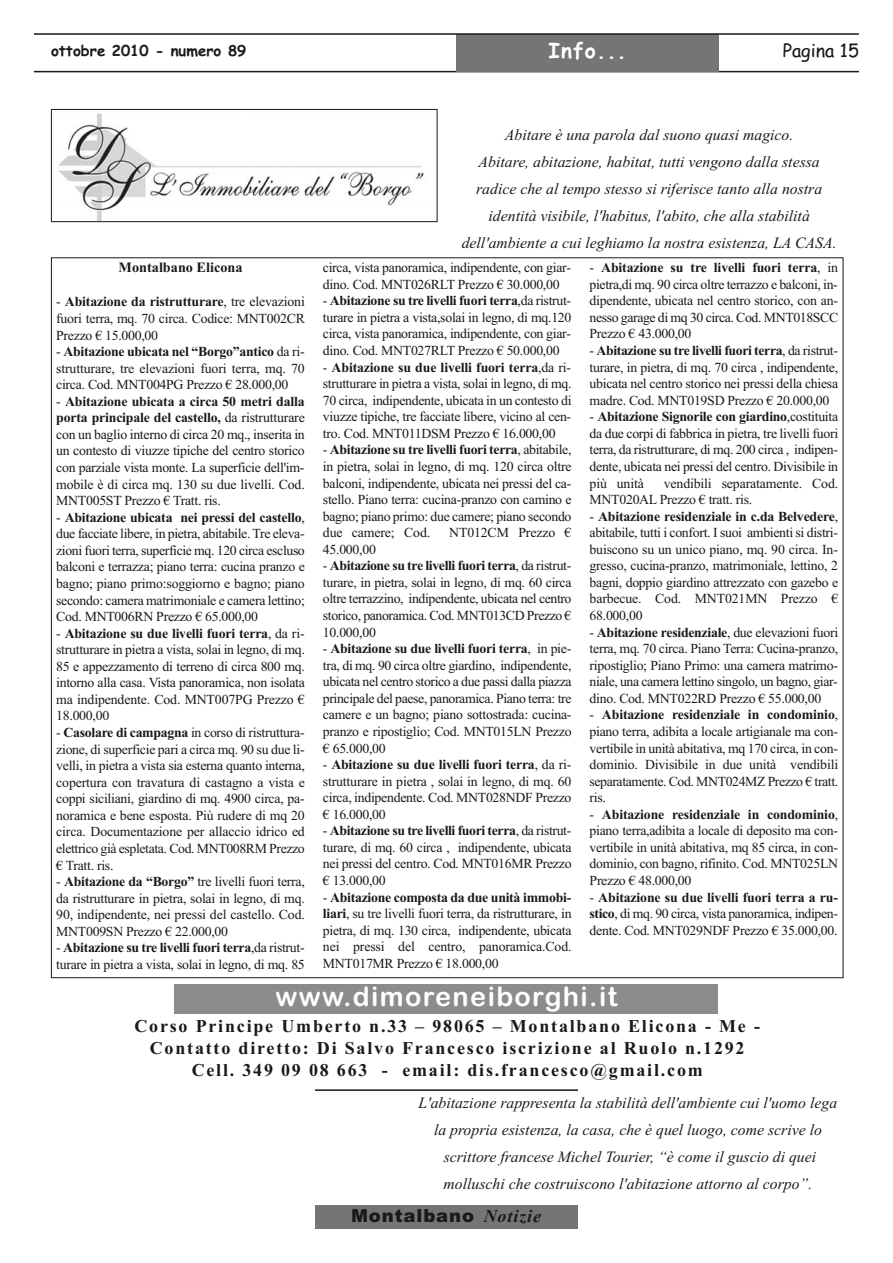
<style>
.page{position:relative;width:893px;height:1263px;background:#fff}
.page>*{position:absolute;margin:0;border:0;box-sizing:border-box;transform-origin:0 0}
.t1{font:27px "Arial Rounded MT Bold";letter-spacing:.05em;color:#fff}
.t2{font:700 21px "Comic Sans MS";color:#fff}
.t3{font:700 18px/22px "Times New Roman";letter-spacing:.1em;color:#191919;text-align:center}
.t4{font:900 18px "Arial";letter-spacing:.05em;color:#191919}
.t5{font:18px "Comic Sans MS";color:#191919}
.t6{font:italic 15.75px/27px "Times New Roman";color:#191919;text-align:center}
.t7{font:700 15px "Comic Sans MS";color:#191919}
.t8{font:700 14.25px "Times New Roman";color:#191919}
.t9{font:13.8px/16.5px "Times New Roman";letter-spacing:-.02em;color:#191919;text-align:justify}
.s1{font-weight:700}
.s2{font-family:"Times New Roman";font-weight:700;font-style:italic}
</style>
<div class="page">
<hr style="left:34px;top:71px;width:825px;height:1px;background:#191919">
<div style="left:456px;top:34px;width:262px;height:38px;background:#757575"></div>
<hr style="left:34px;top:33px;width:825px;height:2px;background:#191919">
<div style="left:315px;top:1206px;width:262px;height:23px;background:#757575"></div>
<img style="left:58px;top:113px;width:366px;height:107px">
<div style="left:51px;top:109px;width:386px;height:113px;border:1px solid #191919"></div>
<div style="left:174px;top:984px;width:544px;height:30px;background:#8c8c8c"></div>
<hr style="left:315px;top:1089px;width:263px;height:2px;background:#191919">
<p class="t7" style="left:51px;top:42px;width:197px">ottobre 2010 - numero 89</p>
<h2 class="t2" style="left:548px;top:39px;width:79px">Info...</h2>
<h3 class="t5" style="left:783px;top:40px;width:78px">Pagina 15</h3>
<p class="t8" style="left:119px;top:259px;width:125px">Montalbano Elicona</p>
<p class="t9" style="left:56px;top:293px;width:250px">- <span class="s1">Abitazione da ristrutturare</span>, tre elevazioni fuori terra, mq. 70 circa. Codice: MNT002CR Prezzo € 15.000,00</p>
<p class="t9" style="left:56px;top:343px;width:250px">- <span class="s1">Abitazione ubicata nel “Borgo”antico</span> da ri&shy;strutturare, tre elevazioni fuori terra, mq. 70 circa. Cod. MNT004PG Prezzo € 28.000,00</p>
<p class="t9" style="left:56px;top:393px;width:250px">- <span class="s1">Abitazione ubicata a circa 50 metri dalla porta principale del castello,</span> da ristrutturare con un baglio interno di circa 20 mq., inserita in un contesto di viuzze tipiche del centro storico con parziale vista monte. La superficie dell'im&shy;mobile è di circa mq. 130 su due livelli. Cod.<br>MNT005ST Prezzo € Tratt. ris.</p>
<p class="t9" style="left:56px;top:509px;width:250px">- <span class="s1">Abitazione ubicata nei pressi del castello</span>, due facciate libere, in pietra, abitabile. Tre eleva&shy;zioni fuori terra, superficie mq. 120 circa escluso balconi e terrazza; piano terra: cucina pranzo e bagno; piano primo:soggiorno e bagno; piano secondo: camera matrimoniale e camera lettino; Cod. MNT006RN Prezzo € 65.000,00</p>
<p class="t9" style="left:56px;top:625px;width:250px">- <span class="s1">Abitazione su due livelli fuori terra</span>, da ri&shy;strutturare in pietra a vista, solai in legno, di mq.<br>85 e appezzamento di terreno di circa 800 mq. intorno alla casa. Vista panoramica, non isolata ma indipendente. Cod. MNT007PG Prezzo € 18.000,00</p>
<p class="t9" style="left:56px;top:724px;width:250px">- <span class="s1">Casolare di campagna</span> in corso di ristruttura&shy;zione, di superficie pari a circa mq. 90 su due li&shy;velli, in pietra a vista sia esterna quanto interna, copertura con travatura di castagno a vista e coppi siciliani, giardino di mq. 4900 circa, pa&shy;noramica e bene esposta. Più rudere di mq 20 circa. Documentazione per allaccio idrico ed elettrico già espletata. Cod. MNT008RM Prezzo € Tratt. ris.</p>
<p class="t9" style="left:56px;top:873px;width:250px">- <span class="s1">Abitazione da “Borgo”</span> tre livelli fuori terra, da ristrutturare in pietra, solai in legno, di mq.<br>90, indipendente, nei pressi del castello. Cod.<br>MNT009SN Prezzo € 22.000,00</p>
<p class="t9" style="left:56px;top:939px;width:250px">- <span class="s1">Abitazione su tre livelli fuori terra</span>,da ristrut&shy;turare in pietra a vista, solai in legno, di mq. 85</p>
<p class="t6" style="left:462px;top:121px;width:376px">Abitare è una parola dal suono quasi magico.<br>Abitare, abitazione, habitat, tutti vengono dalla stessa radice che al tempo stesso si riferisce tanto alla nostra identità visibile, l'habitus, l'abito, che alla stabilità dell'ambiente a cui leghiamo la nostra esistenza, LA CASA.</p>
<p class="t9" style="left:323px;top:259px;width:250px">circa, vista panoramica, indipendente, con giar&shy;dino. Cod. MNT026RLT Prezzo € 30.000,00</p>
<p class="t9" style="left:323px;top:292px;width:250px">- <span class="s1">Abitazione su tre livelli fuori terra</span>,da ristrut&shy;turare in pietra a vista,solai in legno, di mq.120 circa, vista panoramica, indipendente, con giar&shy;dino. Cod. MNT027RLT Prezzo € 50.000,00</p>
<p class="t9" style="left:323px;top:359px;width:250px">- <span class="s1">Abitazione su due livelli fuori terra</span>,da ri&shy;strutturare in pietra a vista, solai in legno, di mq.<br>70 circa, indipendente, ubicata in un contesto di viuzze tipiche, tre facciate libere, vicino al cen&shy;tro. Cod. MNT011DSM Prezzo € 16.000,00</p>
<p class="t9" style="left:323px;top:441px;width:250px">- <span class="s1">Abitazione su tre livelli fuori terra</span>, abitabile, in pietra, solai in legno, di mq. 120 circa oltre balconi, indipendente, ubicata nei pressi del ca&shy;stello. Piano terra: cucina-pranzo con camino e bagno; piano primo: due camere; piano secondo due camere; Cod.</p>
<p class="t9" style="left:449px;top:524px;width:124px">NT012CM Prezzo €</p>
<p class="t9" style="left:323px;top:541px;width:54px">45.000,00</p>
<p class="t9" style="left:323px;top:557px;width:250px">- <span class="s1">Abitazione su tre livelli fuori terra</span>, da ristrut&shy;turare, in pietra, solai in legno, di mq. 60 circa oltre terrazzino, indipendente, ubicata nel centro storico, panoramica. Cod. MNT013CD Prezzo € 10.000,00</p>
<p class="t9" style="left:323px;top:640px;width:250px">- <span class="s1">Abitazione su due livelli fuori terra</span>, in pie&shy;tra, di mq. 90 circa oltre giardino, indipendente, ubicata nel centro storico a due passi dalla piazza principale del paese, panoramica. Piano terra: tre camere e un bagno; piano sottostrada: cucina&shy;pranzo e ripostiglio; Cod. MNT015LN Prezzo € 65.000,00</p>
<p class="t9" style="left:323px;top:756px;width:250px">- <span class="s1">Abitazione su due livelli fuori terra</span>, da ri&shy;strutturare in pietra , solai in legno, di mq. 60 circa, indipendente. Cod. MNT028NDF Prezzo € 16.000,00</p>
<p class="t9" style="left:323px;top:822px;width:250px">- <span class="s1">Abitazione su tre livelli fuori terra</span>, da ristrut&shy;turare, di mq. 60 circa , indipendente, ubicata nei pressi del centro. Cod. MNT016MR Prezzo € 13.000,00</p>
<p class="t9" style="left:323px;top:888px;width:250px">- <span class="s1">Abitazione composta da due unità immobi&shy;liari</span>, su tre livelli fuori terra, da ristrutturare, in pietra, di mq. 130 circa, indipendente, ubicata nei pressi del centro, panoramica.Cod.<br>MNT017MR Prezzo € 18.000,00</p>
<p class="t9" style="left:590px;top:259px;width:250px">- <span class="s1">Abitazione su tre livelli fuori terra</span>, in pietra,di mq. 90 circa oltre terrazzo e balconi, in&shy;dipendente, ubicata nel centro storico, con an&shy;nesso garage di mq 30 circa. Cod. MNT018SCC Prezzo € 43.000,00</p>
<p class="t9" style="left:590px;top:342px;width:250px">- <span class="s1">Abitazione su tre livelli fuori terra</span>, da ristrut&shy;turare, in pietra, di mq. 70 circa , indipendente, ubicata nel centro storico nei pressi della chiesa madre. Cod. MNT019SD Prezzo € 20.000,00</p>
<p class="t9" style="left:590px;top:408px;width:250px">- <span class="s1">Abitazione Signorile con giardino</span>,costituita da due corpi di fabbrica in pietra, tre livelli fuori terra, da ristrutturare, di mq. 200 circa , indipen&shy;dente, ubicata nei pressi del centro. Divisibile in più unità</p>
<p class="t9" style="left:590px;top:474px;width:250px;text-indent:74px">vendibili separatamente. Cod.<br>MNT020AL Prezzo € tratt. ris.</p>
<p class="t9" style="left:590px;top:508px;width:250px">- <span class="s1">Abitazione residenziale in c.da Belvedere</span>, abitabile, tutti i confort. I suoi ambienti si distri&shy;buiscono su un unico piano, mq. 90 circa. In&shy;gresso, cucina-pranzo, matrimoniale, lettino, 2 bagni, doppio giardino attrezzato con gazebo e barbecue. Cod. MNT021MN Prezzo € 68.000,00</p>
<p class="t9" style="left:590px;top:624px;width:250px">- <span class="s1">Abitazione residenziale</span>, due elevazioni fuori terra, mq. 70 circa. Piano Terra: Cucina-pranzo, ripostiglio; Piano Primo: una camera matrimo&shy;niale, una camera lettino singolo, un bagno, giar&shy;dino. Cod. MNT022RD Prezzo € 55.000,00</p>
<p class="t9" style="left:590px;top:706px;width:250px">- <span class="s1">Abitazione residenziale in condominio</span>, piano terra, adibita a locale artigianale ma con&shy;vertibile in unità abitativa, mq 170 circa, in con&shy;dominio. Divisibile in due unità vendibili separatamente. Cod. MNT024MZ Prezzo € tratt. ris.</p>
<p class="t9" style="left:590px;top:806px;width:250px">- <span class="s1">Abitazione residenziale in condominio</span>, piano terra,adibita a locale di deposito ma con&shy;vertibile in unità abitativa, mq 85 circa, in con&shy;dominio, con bagno, rifinito. Cod. MNT025LN Prezzo € 48.000,00</p>
<p class="t9" style="left:590px;top:888px;width:250px">- <span class="s1">Abitazione su due livelli fuori terra a ru&shy;stico</span>, di mq. 90 circa, vista panoramica, indipen&shy;dente. Cod. MNT029NDF Prezzo € 35.000,00.</p>
<h1 class="t1" style="left:276px;top:981px;width:343px">www.dimoreneiborghi.it</h1>
<h3 class="t3" style="left:134px;top:1015px;width:627px">Corso Principe Umberto n.33 – 98065 – Montalbano Elicona - Me -<br>Contatto diretto: Di Salvo Francesco iscrizione al Ruolo n.1292<br>Cell. 349 09 08 663 - email: dis.francesco@gmail.com</h3>
<p class="t6" style="left:419px;top:1089px;width:420px">L'abitazione rappresenta la stabilità dell'ambiente cui l'uomo lega la propria esistenza, la casa, che è quel luogo, come scrive lo scrittore francese Michel Tourier, “è come il guscio di quei molluschi che costruiscono l'abitazione attorno al corpo”.</p>
<h3 class="t4" style="left:351px;top:1205px;width:192px">Montalbano <span class="s2">Notizie</span></h3>
</div>
